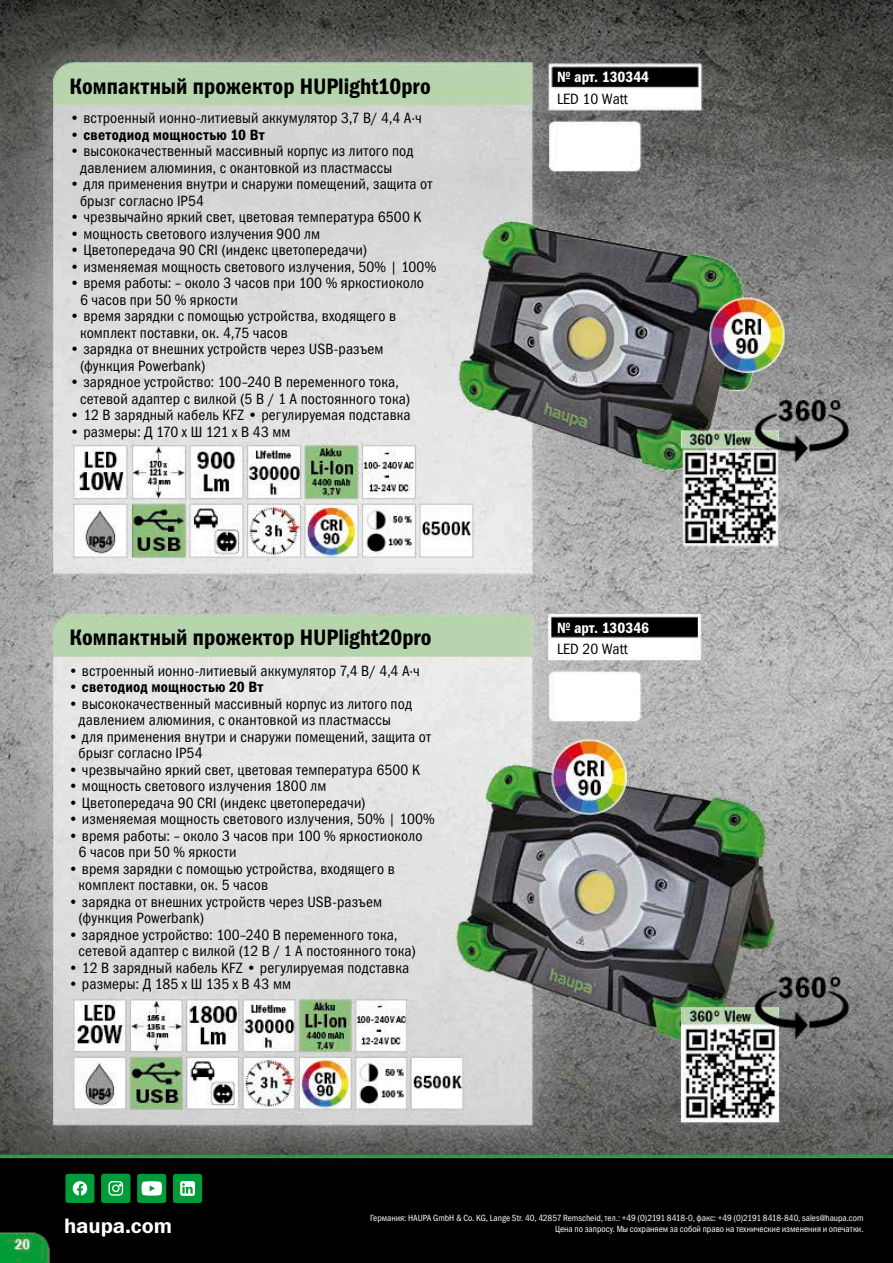
<style>
.page{position:relative;width:893px;height:1263px;background:#fff}
.page>*{position:absolute;margin:0;border:0;box-sizing:border-box;transform-origin:0 0}
.t1{font:22.5px "Franklin Gothic Demi Cond ITC";letter-spacing:.005em;color:#000}
.t2{font:21px "Franklin Gothic Demi ITC";color:#fff}
.t3{font:15px/16.5px "Franklin Gothic Book Cond ITC";letter-spacing:.01em;color:#000}
.t4{font:15px "Franklin Gothic Demi Cond ITC";letter-spacing:.02em;color:#000}
.t5{font:15px "Franklin Gothic Demi Cond ITC";color:#fff}
.t6{font:9px/10.9px "Franklin Gothic Book Cond ITC";color:#fff;text-align:right}
.s1{font-family:"Franklin Gothic Book Cond ITC"}
</style>
<div class="page">
<img style="left:0;top:0;width:893px;height:1263px">
<div style="left:65px;top:1174px;width:29px;height:29px;background:#009c3a;border-radius:3px"></div>
<svg style="left:73px;top:1181px;width:14px;height:14px"></svg>
<div style="left:101px;top:1174px;width:29px;height:29px;background:#009c3a;border-radius:3px"></div>
<svg style="left:108px;top:1181px;width:15px;height:15px"></svg>
<div style="left:137px;top:1174px;width:29px;height:29px;background:#009c3a;border-radius:3px"></div>
<svg style="left:142px;top:1181px;width:20px;height:14px"></svg>
<div style="left:173px;top:1174px;width:29px;height:29px;background:#009c3a;border-radius:3px"></div>
<svg style="left:180px;top:1181px;width:15px;height:15px"></svg>
<h1 class="t1" style="left:69px;top:73px;width:363px">Компактный прожектор HUPlight10pro</h1>
<p class="t3" style="left:69px;top:110px;width:354px">• встроенный ионно-литиевый аккумулятор 3,7 В/ 4,4 A∙ч</p>
<p class="t4" style="left:69px;top:126px;width:197px"><span class="s1">•</span> светодиод мощностью 10 Вт</p>
<p class="t3" style="left:80px;top:143px;width:335px;text-indent:-11px">• высококачественный массивный корпус из литого под давлением алюминия, с окантовкой из пластмассы</p>
<p class="t3" style="left:80px;top:176px;width:354px;text-indent:-11px">• для применения внутри и снаружи помещений, защита от брызг согласно IP54</p>
<p class="t3" style="left:69px;top:209px;width:353px">• чрезвычайно яркий свет, цветовая температура 6500 K</p>
<p class="t3" style="left:69px;top:225px;width:252px">• мощность светового излучения 900 лм</p>
<p class="t3" style="left:69px;top:242px;width:299px">• Цветопередача 90 CRI (индекс цветопередачи)</p>
<p class="t3" style="left:69px;top:258px;width:368px">• изменяемая мощность светового излучения, 50% | 100%</p>
<p class="t3" style="left:80px;top:275px;width:345px;text-indent:-11px">• время работы: – около 3 часов при 100 % яркостиоколо<br>6 часов при 50 % яркости</p>
<p class="t3" style="left:80px;top:308px;width:317px;text-indent:-11px">• время зарядки с помощью устройства, входящего в комплект поставки, ок. 4,75 часов</p>
<p class="t3" style="left:80px;top:341px;width:305px;text-indent:-11px">• зарядка от внешних устройств через USB-разъем (функция Powerbank)</p>
<p class="t3" style="left:80px;top:374px;width:332px;text-indent:-11px">• зарядное устройство: 100–240 В переменного тока, сетевой адаптер с вилкой (5 В / 1 A постоянного тока)</p>
<p class="t3" style="left:69px;top:407px;width:343px">• 12 В зарядный кабель KFZ • регулируемая подставка</p>
<p class="t3" style="left:69px;top:423px;width:223px">• размеры: Д 170 x Ш 121 x В 43 мм</p>
<h1 class="t1" style="left:69px;top:624px;width:364px">Компактный прожектор HUPlight20pro</h1>
<p class="t3" style="left:68px;top:663px;width:353px">• встроенный ионно-литиевый аккумулятор 7,4 В/ 4,4 A∙ч</p>
<p class="t4" style="left:68px;top:678px;width:197px"><span class="s1">•</span> светодиод мощностью 20 Вт</p>
<p class="t3" style="left:79px;top:696px;width:335px;text-indent:-11px">• высококачественный массивный корпус из литого под давлением алюминия, с окантовкой из пластмассы</p>
<p class="t3" style="left:79px;top:729px;width:354px;text-indent:-11px">• для применения внутри и снаружи помещений, защита от брызг согласно IP54</p>
<p class="t3" style="left:68px;top:762px;width:353px">• чрезвычайно яркий свет, цветовая температура 6500 K</p>
<p class="t3" style="left:68px;top:778px;width:260px">• мощность светового излучения 1800 лм</p>
<p class="t3" style="left:68px;top:795px;width:299px">• Цветопередача 90 CRI (индекс цветопередачи)</p>
<p class="t3" style="left:68px;top:811px;width:368px">• изменяемая мощность светового излучения, 50% | 100%</p>
<p class="t3" style="left:79px;top:828px;width:345px;text-indent:-11px">• время работы: – около 3 часов при 100 % яркостиоколо<br>6 часов при 50 % яркости</p>
<p class="t3" style="left:79px;top:861px;width:317px;text-indent:-11px">• время зарядки с помощью устройства, входящего в комплект поставки, ок. 5 часов</p>
<p class="t3" style="left:79px;top:894px;width:305px;text-indent:-11px">• зарядка от внешних устройств через USB-разъем (функция Powerbank)</p>
<p class="t3" style="left:79px;top:927px;width:339px;text-indent:-11px">• зарядное устройство: 100–240 В переменного тока, сетевой адаптер с вилкой (12 В / 1 A постоянного тока)</p>
<p class="t3" style="left:68px;top:960px;width:343px">• 12 В зарядный кабель KFZ • регулируемая подставка</p>
<p class="t3" style="left:68px;top:976px;width:225px">• размеры: Д 185 x Ш 135 x В 43 мм</p>
<p class="t5" style="left:557px;top:68px;width:94px">№ арт. 130344</p>
<p class="t3" style="left:557px;top:90px;width:72px">LED 10 Watt</p>
<p class="t5" style="left:557px;top:619px;width:94px">№ арт. 130346</p>
<p class="t3" style="left:557px;top:641px;width:72px">LED 20 Watt</p>
<h2 class="t2" style="left:64px;top:1213px;width:110px">haupa.com</h2>
<p class="t6" style="left:370px;top:1212px;width:495px">Германия: HAUPA GmbH &amp; Co. KG, Lange Str. 40, 42857 Remscheid, тел.: +49 (0)2191 8418-0, факс: +49 (0)2191 8418-840, sales@haupa.com<br>Цена по запросу. Мы сохраняем за собой право на технические изменения и опечатки.</p>
</div>
